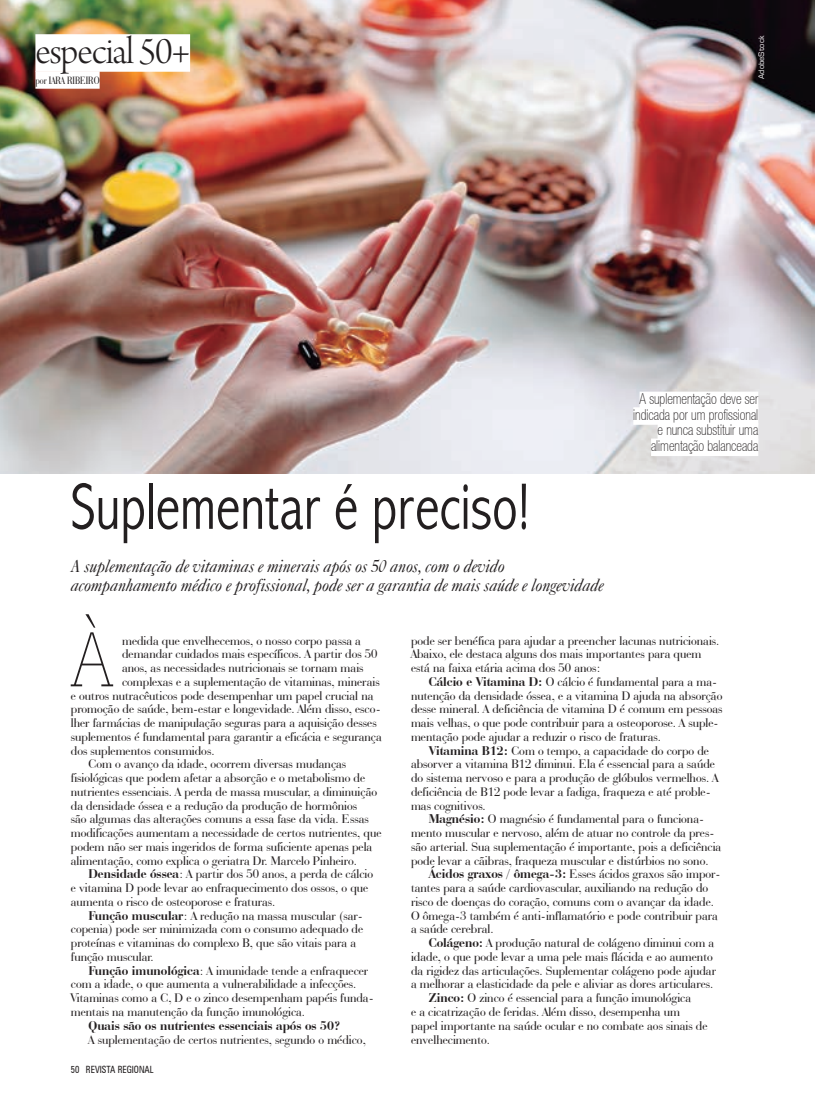
<style>
.page{position:relative;width:815px;height:1099px;background:#fff}
.page>*{position:absolute;margin:0;border:0;box-sizing:border-box;transform-origin:0 0}
.t1{font:100 84.12px "Serifa BT";color:#231f20;scale:.8 1}
.w_texto_reto_ABADI{font:300 condensed 66.25px "Abadi";color:#231f20;scale:.9 1}
.w_seção_ARNO{font:40px "Arno Pro Light Display";letter-spacing:-.025em;color:#231f20}
.w_texto_CASABLANCA{font:italic 17.88px/18.8px "Casablanca";letter-spacing:-.01em;color:#231f20;scale:.9 1}
.w_LEGENDA_-_FIO_BRAN{font:100 condensed 15px/15.6px "Helvetica 37";color:#231f20;text-align:right;scale:.9 1}
.w_texto_serifa_BAUER{font:13.12px/13.8px "Bauer Bodoni BT";color:#231f20}
.w_texto_serifa_BAUER-2{font:700 13.12px "Bauer Bodoni BT";color:#231f20}
.w_nomes{font:11.25px "Bauer Bodoni BT";color:#231f20;scale:.8 1}
.t2{font:condensed 10px "Zurich BT";color:#231f20;scale:.9 1}
.w_crédito{font:7.5px "Square 721 BT";color:#fff}
.s1{font-weight:700}
</style>
<div class="page">
<img style="left:0;top:0;width:814px;height:473px">
<div style="left:35px;top:71px;width:65px;height:18px;background:#fff"></div>
<div style="left:35px;top:34px;width:155px;height:38px;background:#fff"></div>
<div style="left:640px;top:391px;width:118px;height:18px;background:#fff"></div>
<div style="left:633px;top:407px;width:125px;height:18px;background:#fff"></div>
<div style="left:658px;top:423px;width:100px;height:17px;background:#fff"></div>
<div style="left:651px;top:438px;width:107px;height:18px;background:#fff"></div>
<p class="w_seção_ARNO" style="left:35px;top:29px;width:156px">especial 50+</p>
<p class="w_nomes" style="left:35px;top:73px;width:82px">por IARA RIBEIRO</p>
<p class="w_crédito" style="left:757px;top:79px;width:45px;rotate:-90deg">AdobeStock</p>
<p class="w_LEGENDA_-_FIO_BRAN" style="left:633px;top:391px;width:140px">A suplementação deve ser indicada por um profissional e nunca substituir uma alimentação balanceada</p>
<p class="w_texto_reto_ABADI" style="left:71px;top:468px;width:512px">Suplementar é preciso!</p>
<p class="w_texto_CASABLANCA" style="left:71px;top:556px;width:594px">A suplementação de vitaminas e minerais após os 50 anos, com o devido acompanhamento médico e profissional, pode ser a garantia de mais saúde e longevidade</p>
<p class="t1" style="left:70px;top:611px;width:56px">À</p>
<p class="w_texto_serifa_BAUER" style="left:411px;top:633px;width:310px">pode ser benéfica para ajudar a preencher lacunas nutricionais.<br>Abaixo, ele destaca alguns dos mais importantes para quem está na faixa etária acima dos 50 anos:</p>
<p class="w_texto_serifa_BAUER" style="left:411px;top:674px;width:313px;text-indent:18px"><span class="s1">Cálcio e Vitamina D:</span> O cálcio é fundamental para a ma&shy;nutenção da densidade óssea, e a vitamina D ajuda na absorção desse mineral. A deficiência de vitamina D é comum em pessoas mais velhas, o que pode contribuir para a osteoporose. A suple&shy;mentação pode ajudar a reduzir o risco de fraturas.</p>
<p class="w_texto_serifa_BAUER" style="left:411px;top:743px;width:309px;text-indent:18px"><span class="s1">Vitamina B12:</span> Com o tempo, a capacidade do corpo de absorver a vitamina B12 diminui. Ela é essencial para a saúde do sistema nervoso e para a produção de glóbulos vermelhos. A deficiência de B12 pode levar a fadiga, fraqueza e até proble&shy;mas cognitivos.</p>
<p class="w_texto_serifa_BAUER" style="left:411px;top:812px;width:312px;text-indent:18px"><span class="s1">Magnésio:</span> O magnésio é fundamental para o funciona&shy;mento muscular e nervoso, além de atuar no controle da pres&shy;são arterial. Sua suplementação é importante, pois a deficiência pode levar a cãibras, fraqueza muscular e distúrbios no sono.</p>
<p class="w_texto_serifa_BAUER" style="left:411px;top:867px;width:311px;text-indent:18px"><span class="s1">Ácidos graxos / ômega-3:</span> Esses ácidos graxos são impor&shy;tantes para a saúde cardiovascular, auxiliando na redução do risco de doenças do coração, comuns com o avançar da idade.<br>O ômega-3 também é anti-inflamatório e pode contribuir para a saúde cerebral.</p>
<p class="w_texto_serifa_BAUER" style="left:411px;top:935px;width:307px;text-indent:18px"><span class="s1">Colágeno:</span> A produção natural de colágeno diminui com a idade, o que pode levar a uma pele mais flácida e ao aumento da rigidez das articulações. Suplementar colágeno pode ajudar a melhorar a elasticidade da pele e aliviar as dores articulares.</p>
<p class="w_texto_serifa_BAUER" style="left:411px;top:990px;width:298px;text-indent:18px"><span class="s1">Zinco:</span> O zinco é essencial para a função imunológica<br>e a cicatrização de feridas. Além disso, desempenha um papel importante na saúde ocular e no combate aos sinais de envelhecimento.</p>
<p class="w_texto_serifa_BAUER" style="left:122px;top:633px;width:240px">medida que envelhecemos, o nosso corpo passa a</p>
<p class="w_texto_serifa_BAUER" style="left:122px;top:647px;width:257px">demandar cuidados mais específicos. A partir dos 50</p>
<p class="w_texto_serifa_BAUER" style="left:122px;top:660px;width:243px">anos, as necessidades nutricionais se tornam mais</p>
<p class="w_texto_serifa_BAUER" style="left:122px;top:674px;width:259px">complexas e a suplementação de vitaminas, minerais</p>
<p class="w_texto_serifa_BAUER" style="left:71px;top:688px;width:304px">e outros nutracêuticos pode desempenhar um papel crucial na</p>
<p class="w_texto_serifa_BAUER" style="left:71px;top:702px;width:311px">promoção de saúde, bem-estar e longevidade. Além disso, esco-</p>
<p class="w_texto_serifa_BAUER" style="left:71px;top:715px;width:307px">lher farmácias de manipulação seguras para a aquisição desses</p>
<p class="w_texto_serifa_BAUER" style="left:71px;top:729px;width:312px">suplementos é fundamental para garantir a eficácia e segurança</p>
<p class="w_texto_serifa_BAUER" style="left:71px;top:743px;width:145px">dos suplementos consumidos.</p>
<p class="w_texto_serifa_BAUER" style="left:71px;top:757px;width:312px;text-indent:18px">Com o avanço da idade, ocorrem diversas mudanças fisiológicas que podem afetar a absorção e o metabolismo de nutrientes essenciais. A perda de massa muscular, a diminuição da densidade óssea e a redução da produção de hormônios<br>são algumas das alterações comuns a essa fase da vida. Essas modificações aumentam a necessidade de certos nutrientes, que podem não ser mais ingeridos de forma suficiente apenas pela alimentação, como explica o geriatra Dr. Marcelo Pinheiro.</p>
<p class="w_texto_serifa_BAUER" style="left:71px;top:867px;width:304px;text-indent:18px"><span class="s1">Densidade óssea</span>: A partir dos 50 anos, a perda de cálcio e vitamina D pode levar ao enfraquecimento dos ossos, o que aumenta o risco de osteoporose e fraturas.</p>
<p class="w_texto_serifa_BAUER" style="left:71px;top:908px;width:294px;text-indent:18px"><span class="s1">Função muscular</span>: A redução na massa muscular (sar&shy;copenia) pode ser minimizada com o consumo adequado de proteínas e vitaminas do complexo B, que são vitais para a função muscular.</p>
<p class="w_texto_serifa_BAUER" style="left:71px;top:963px;width:304px;text-indent:18px"><span class="s1">Função imunológica</span>: A imunidade tende a enfraquecer com a idade, o que aumenta a vulnerabilidade a infecções.<br>Vitaminas como a C, D e o zinco desempenham papéis funda&shy;mentais na manutenção da função imunológica.</p>
<p class="w_texto_serifa_BAUER-2" style="left:89px;top:1017px;width:254px">Quais são os nutrientes essenciais após os 50?</p>
<p class="w_texto_serifa_BAUER" style="left:89px;top:1032px;width:279px">A suplementação de certos nutrientes, segundo o médico,</p>
<p class="t2" style="left:71px;top:1063px;width:94px">50 REVISTA REGIONAL</p>
</div>
